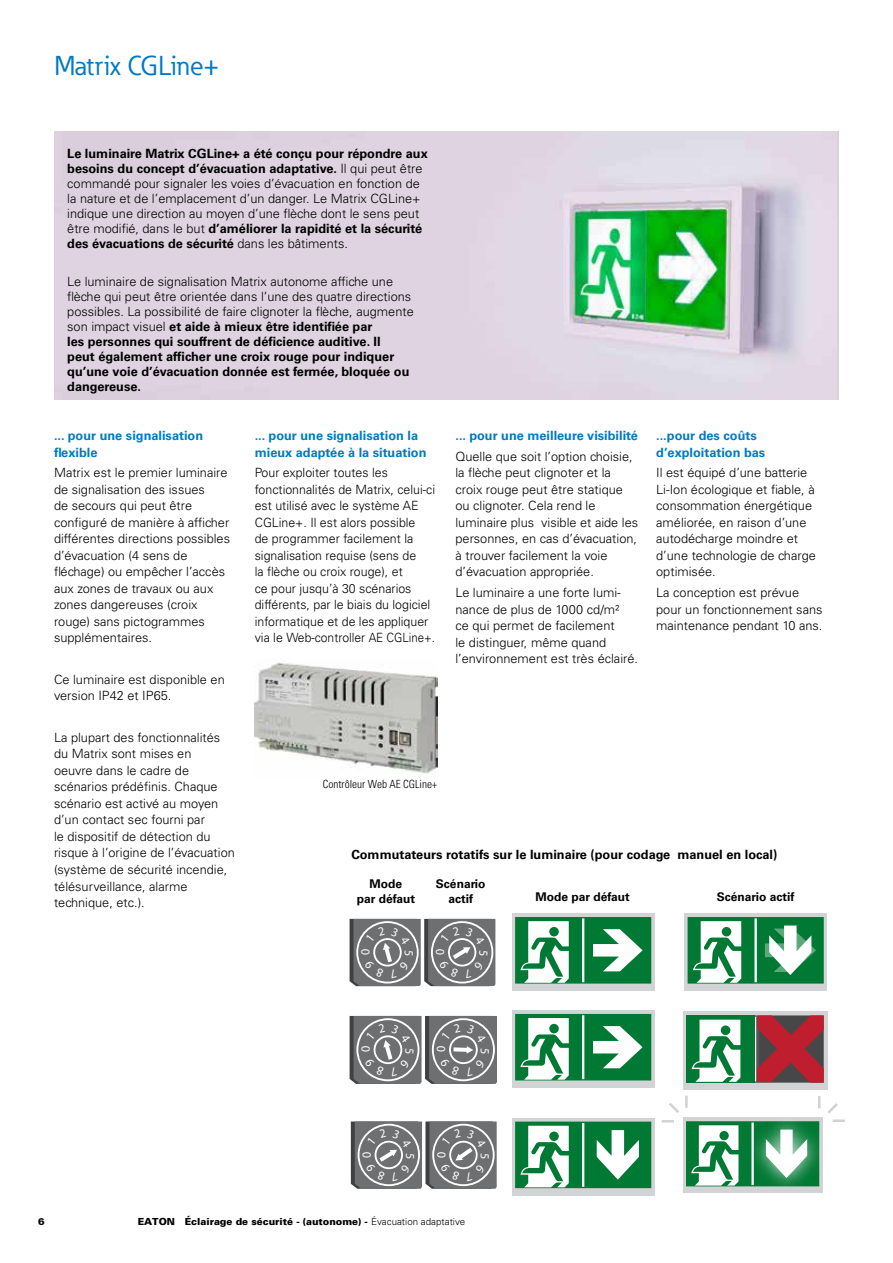
<style>
.page{position:relative;width:893px;height:1263px;background:#fff}
.page>*{position:absolute;margin:0;border:0;box-sizing:border-box;transform-origin:0 0}
.t1{font:27px "Eaton";color:#007ac2}
.t2{font:300 12.75px/16.5px "Univers LT Std";color:#000}
.t3{font:700 12.75px/15px "Univers LT Std";color:#000}
.t4{font:700 12.75px/16.5px "Univers LT Std";color:#007ac2}
.t5{font:700 12.75px "Univers LT Pro 65";color:#000}
.t6{font:12.6px "Myriad Pro";color:#fff;scale:.96 1}
.t7{font:12.45px "Myriad Pro";color:#fff;scale:.96 1}
.t8{font:700 12px/15px "Univers LT Std";color:#000;text-align:center}
.t9{font:300 condensed 11.25px "Univers LT Std";color:#000}
.t10{font:900 9.75px "Univers";color:#000}
.s1{font-weight:700}
.s2{font-weight:300}
.s3{font-size:12.45px}
</style>
<div class="page">
<img style="left:54px;top:131px;width:782px;height:268px">
<img style="left:255px;top:662px;width:182px;height:114px">
<div style="left:512px;top:913px;width:143px;height:78px;background:#d1d3d4"></div>
<svg style="left:515px;top:917px;width:136px;height:66px;background:#55a578"></svg>
<div style="left:549px;top:927px;width:10px;height:9px;background:#007934;border-radius:50%"></div>
<svg style="left:512px;top:1010px;width:143px;height:77px;background:#c7cecc"></svg>
<svg style="left:515px;top:1014px;width:136px;height:66px"></svg>
<div style="left:549px;top:1024px;width:10px;height:9px;background:#007934;border-radius:50%"></div>
<div style="left:512px;top:1118px;width:143px;height:77px;background:#d1d3d4"></div>
<svg style="left:515px;top:1121px;width:136px;height:67px;background:#55a578"></svg>
<div style="left:549px;top:1131px;width:10px;height:10px;background:#007934;border-radius:50%"></div>
<div style="left:684px;top:913px;width:143px;height:78px;background:#d1d3d4"></div>
<svg style="left:688px;top:917px;width:136px;height:66px;background:#59a87b"></svg>
<div style="left:722px;top:927px;width:9px;height:9px;background:#007934;border-radius:50%"></div>
<div style="left:683px;top:1011px;width:144px;height:79px;background:#d1d3d4"></div>
<svg style="left:686px;top:1015px;width:138px;height:68px;background:#7a6f5e"></svg>
<svg style="left:683px;top:1186px;width:60px;height:7px"></svg>
<svg style="left:662px;top:1095px;width:183px;height:91px"></svg>
<svg style="left:350px;top:919px;width:145px;height:67px;background:#808183"></svg>
<svg style="left:350px;top:1016px;width:147px;height:68px;background:#808183"></svg>
<svg style="left:351px;top:1121px;width:146px;height:68px;background:#7f8182"></svg>
<h1 class="t1" style="left:54px;top:48px;width:166px">Matrix CGLine+</h1>
<p class="t2" style="left:67px;top:146px;width:362px;line-height:15px"><span class="s1">Le luminaire Matrix CGLine+ a été conçu pour répondre aux besoins du concept d’évacuation adaptative.</span> Il qui peut être commandé pour signaler les voies d’évacuation en fonction de la nature et de l’emplacement d’un danger. Le Matrix CGLine+ indique une direction au moyen d’une flèche dont le sens peut être modifié, dans le but <span class="s1">d’améliorer la rapidité et la sécurité des évacuations de sécurité</span> dans les bâtiments.</p>
<p class="t3" style="left:67px;top:274px;width:348px"><span class="s2">Le luminaire de signalisation Matrix autonome affiche une flèche qui peut être orientée dans l’une des quatre directions possibles. La possibilité de faire clignoter la flèche, augmente son impact visuel</span> et aide à mieux être identifiée par<br>les personnes qui souffrent de déficience auditive. Il<br>peut également afficher une croix rouge pour indiquer qu’une voie d’évacuation donnée est fermée, bloquée ou dangereuse.</p>
<p class="t4" style="left:54px;top:428px;width:151px">... pour une signalisation flexible</p>
<p class="t2" style="left:54px;top:465px;width:178px">Matrix est le premier luminaire de signalisation des issues<br>de secours qui peut être configuré de manière à afficher différentes directions possibles d’évacuation (4 sens de fléchage) ou empêcher l’accès aux zones de travaux ou aux zones dangereuses (croix rouge) sans pictogrammes supplémentaires.</p>
<p class="t2" style="left:54px;top:671px;width:172px">Ce luminaire est disponible en version IP42 et IP65.</p>
<p class="t2" style="left:54px;top:729px;width:182px">La plupart des fonctionnalités du Matrix sont mises en<br>oeuvre dans le cadre de scénarios prédéfinis. Chaque scénario est activé au moyen d’un contact sec fourni par<br>le dispositif de détection du risque à l’origine de l’évacuation (système de sécurité incendie, télésurveillance, alarme technique, etc.).</p>
<p class="t4" style="left:255px;top:428px;width:173px">... pour une signalisation la mieux adaptée à la situation</p>
<p class="t2" style="left:255px;top:465px;width:182px">Pour exploiter toutes les fonctionnalités de Matrix, celui-ci est utilisé avec le système AE<br>CGLine+. Il est alors possible<br>de programmer facilement la signalisation requise (sens de<br>la flèche ou croix rouge), et<br>ce pour jusqu’à 30 scénarios différents, par le biais du logiciel informatique et de les appliquer via le Web-controller AE CGLine+.</p>
<p class="t4" style="left:455px;top:428px;width:184px">... pour une meilleure visibilité</p>
<p class="t2" style="left:455px;top:448px;width:184px">Quelle que soit l’option choisie, la flèche peut clignoter et la croix rouge peut être statique ou clignoter. Cela rend le luminaire plus visible et aide les personnes, en cas d’évacuation, à trouver facilement la voie d’évacuation appropriée.</p>
<p class="t2" style="left:455px;top:584px;width:184px">Le luminaire a une forte lumi&shy;nance de plus de 1000 cd/m²<br>ce qui permet de facilement<br>le distinguer, même quand l’environnement est très éclairé.</p>
<p class="t4" style="left:656px;top:428px;width:111px">...pour des coûts d’exploitation bas</p>
<p class="t2" style="left:656px;top:465px;width:161px">Il est équipé d’une batterie<br>Li-Ion écologique et fiable, à consommation énergétique améliorée, en raison d’une autodécharge moindre et d’une technologie de charge optimisée.</p>
<p class="t2" style="left:656px;top:584px;width:168px">La conception est prévue pour un fonctionnement sans maintenance pendant 10 ans.</p>
<p class="t9" style="left:323px;top:777px;width:116px">Contrôleur Web AE CGLine+</p>
<p class="t5" style="left:351px;top:847px;width:428px">Commutateurs rotatifs sur le luminaire (pour codage manuel en local)</p>
<p class="t8" style="left:535px;top:889px;width:96px">Mode par défaut</p>
<p class="t8" style="left:436px;top:876px;width:51px">Scénario actif</p>
<p class="t8" style="left:357px;top:876px;width:60px">Mode<br>par défaut</p>
<p class="t8" style="left:717px;top:889px;width:79px">Scénario actif</p>
<p class="t6" style="left:358px;top:961px;width:14px;rotate:-90deg">0<span class="s3">0</span></p>
<p class="t6" style="left:433px;top:961px;width:14px;rotate:-90deg">0<span class="s3">0</span></p>
<p class="t6" style="left:358px;top:1052px;width:15px;rotate:-90deg">0<span class="s3">0</span></p>
<p class="t6" style="left:433px;top:1052px;width:15px;rotate:-90deg">0<span class="s3">0</span></p>
<p class="t7" style="left:359px;top:1067px;width:8px;rotate:-90deg">0</p>
<p class="t7" style="left:434px;top:1067px;width:8px;rotate:-90deg">0</p>
<p class="t6" style="left:358px;top:1144px;width:16px;rotate:-90deg">0<span class="s3">0</span></p>
<p class="t6" style="left:433px;top:1144px;width:16px;rotate:-90deg">0<span class="s3">0</span></p>
<p class="t7" style="left:359px;top:1157px;width:8px;rotate:-90deg">0</p>
<p class="t7" style="left:434px;top:1157px;width:8px;rotate:-90deg">0</p>
<p class="t10" style="left:38px;top:1215px;width:8px">6</p>
<p class="t10" style="left:138px;top:1215px;width:329px">EATON Éclairage de sécurité - (autonome) - <span class="s2">Évacuation adaptative</span></p>
</div>
